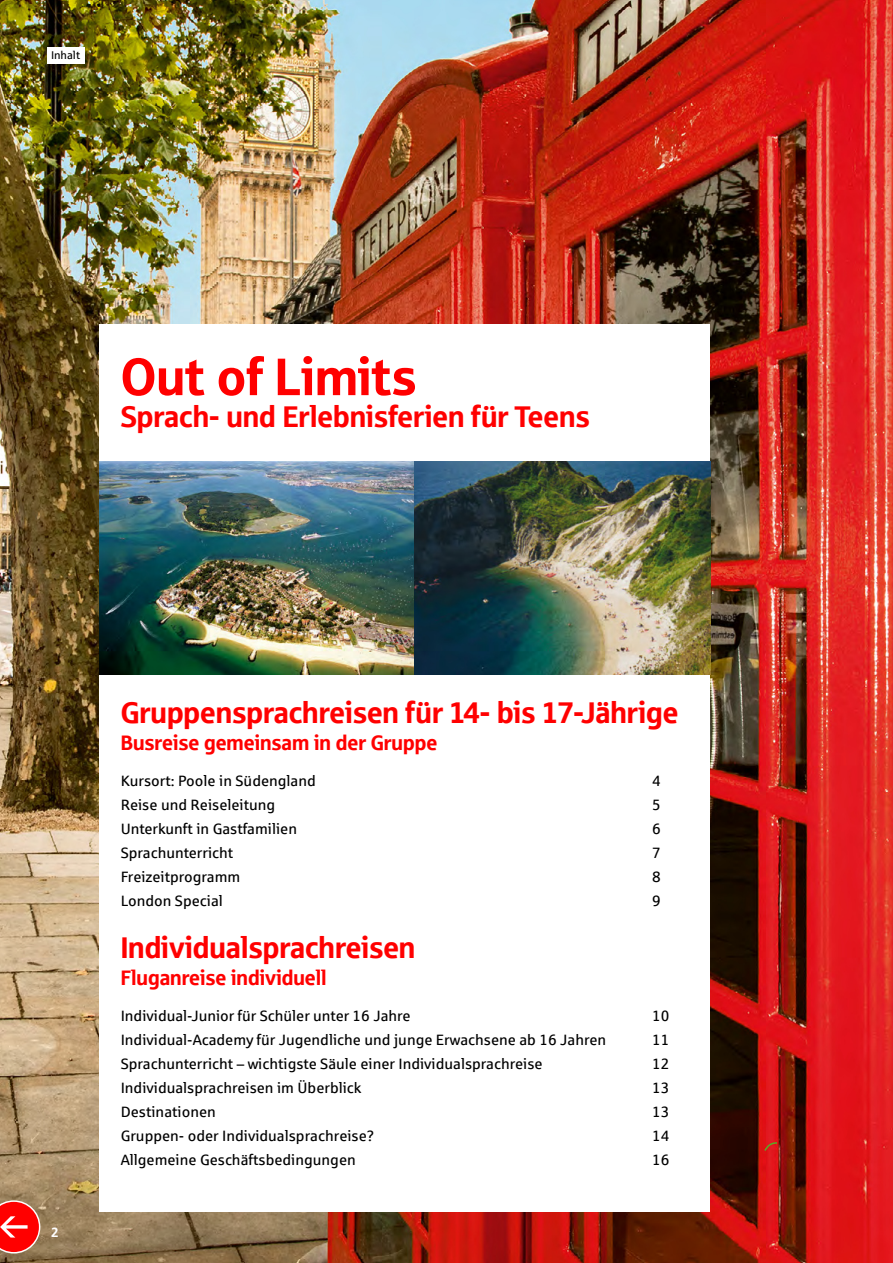
<style>
.page{position:relative;width:893px;height:1263px;background:#fff}
.page>*{position:absolute;margin:0;border:0;box-sizing:border-box;transform-origin:0 0}
.t1{font:52.5px "Sparkasse Head";color:#f00}
.t2{font:30px "Sparkasse Head";color:#f00}
.t3{font:21px "Sparkasse Head";color:#f00}
.t4{font:15px/24px "Sparkasse Rg";color:#000;text-align:justify}
.t5{font:700 13.5px "Sparkasse Rg";color:#fff}
.t6{font:11.25px "Sparkasse Rg";color:#000}
</style>
<div class="page">
<img style="left:0;top:0;width:893px;height:1263px">
<div style="left:99px;top:324px;width:611px;height:137px;background:#fff"></div>
<div style="left:99px;top:674px;width:611px;height:538px;background:#fff"></div>
<img style="left:99px;top:461px;width:611px;height:213px">
<svg style="left:764px;top:1141px;width:14px;height:11px"></svg>
<div style="left:47px;top:47px;width:37px;height:17px;background:#fff"></div>
<svg style="left:0;top:1200px;width:40px;height:53px;background:#ef3a34"></svg>
<p class="t6" style="left:51px;top:51px;width:31px">Inhalt</p>
<h1 class="t1" style="left:121px;top:356px;width:297px">Out of Limits</h1>
<h2 class="t2" style="left:121px;top:404px;width:471px">Sprach- und Erlebnisferien für Teens</h2>
<p class="t5" style="left:51px;top:1227px;width:9px">2</p>
<h2 class="t2" style="left:121px;top:700px;width:559px">Gruppensprachreisen für 14- bis 17-Jährige</h2>
<h3 class="t3" style="left:121px;top:734px;width:318px">Busreise gemeinsam in der Gruppe</h3>
<p class="t4" style="left:652px;top:770px;width:10px">4<br>5<br>6<br>7<br>8</p>
<p class="t4" style="left:121px;top:770px;width:197px;text-align:left">Kursort: Poole in Südengland<br>Reise und Reiseleitung<br>Unterkunft in Gastfamilien<br>Sprachunterricht<br>Freizeitprogramm<br>London Special</p>
<h2 class="t2" style="left:121px;top:935px;width:296px">Individualsprachreisen</h2>
<h3 class="t3" style="left:121px;top:969px;width:207px">Fluganreise individuell</h3>
<p class="t4" style="left:121px;top:1005px;width:487px;text-align:left">Individual-Junior für Schüler unter 16 Jahre<br>Individual-Academy für Jugendliche und junge Erwachsene ab 16 Jahren Sprachunterricht – wichtigste Säule einer Individualsprachreise Individualsprachreisen im Überblick<br>Destinationen<br>Gruppen- oder Individualsprachreise?<br>Allgemeine Geschäftsbedingungen</p>
<p class="t4" style="left:652px;top:890px;width:10px">9</p>
<p class="t4" style="left:652px;top:1005px;width:19px">10<br>11<br>12<br>13<br>13<br>14<br>16</p>
</div>
